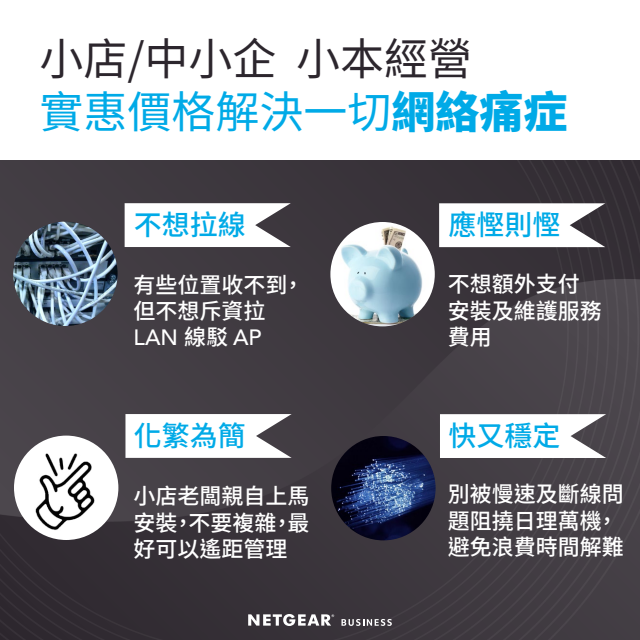
<style>
.page{position:relative;width:640px;height:640px;background:#fff}
.page>*{position:absolute;margin:0;border:0;box-sizing:border-box;transform-origin:0 0}
.t1{font:44px/52.8px "Noto Sans CJ Ktc";color:#2c262d}
.t2{font:500 28px "Noto Sans CJ Ktc";color:#00aae7}
.t3{font:500 22px/26.4px "Noto Sans CJ Ktc";color:#fff}
.t4{font:500 22px "Avenir LT Std";color:#fff}
.s1{color:#00aae7}
.s2{font-weight:900;color:#00aae7}
.s3{font-family:"Noto Sans CJ Ktc"}
</style>
<div class="page">
<img style="left:0;top:160px;width:640px;height:480px">
<svg style="left:248px;top:614px;width:86px;height:12px"></svg>
<svg style="left:342px;top:619px;width:50px;height:7px"></svg>
<svg style="left:125px;top:203px;width:166px;height:44px"></svg>
<svg style="left:439px;top:203px;width:166px;height:44px"></svg>
<svg style="left:125px;top:414px;width:167px;height:44px"></svg>
<svg style="left:440px;top:414px;width:166px;height:44px"></svg>
<img style="left:13px;top:222px;width:105px;height:104px;border-radius:52px">
<img style="left:330px;top:222px;width:105px;height:104px;border-radius:52px">
<img style="left:331px;top:436px;width:105px;height:104px;border-radius:52px">
<div style="left:14px;top:436px;width:104px;height:104px;background:#fff;border-radius:50%"></div>
<img style="left:31px;top:453px;width:69px;height:80px">
<h1 class="t1" style="left:39px;top:34px;width:530px">小店/中小企 小本經營<br><span class="s1">實惠價格解決一切</span><span class="s2">網絡痛症</span></h1>
<p class="t2" style="left:134px;top:209px;width:113px">不想拉線</p>
<p class="t3" style="left:134px;top:272px;width:172px">有些位置收不到，但不想斥資拉</p>
<p class="t4" style="left:134px;top:325px;width:130px">LAN <span class="s3">線駁</span> AP</p>
<p class="t2" style="left:134px;top:420px;width:113px">化繁為簡</p>
<p class="t3" style="left:134px;top:483px;width:178px;text-align:justify">小店老闆親自上馬安裝，不要複雜，最好可以遙距管理</p>
<p class="t2" style="left:449px;top:209px;width:113px">應慳則慳</p>
<p class="t3" style="left:448px;top:272px;width:155px">不想額外支付安裝及維護服務費用</p>
<p class="t2" style="left:449px;top:420px;width:113px">快又穩定</p>
<p class="t3" style="left:448px;top:482px;width:177px">別被慢速及斷線問題阻撓日理萬機，避免浪費時間解難</p>
</div>
